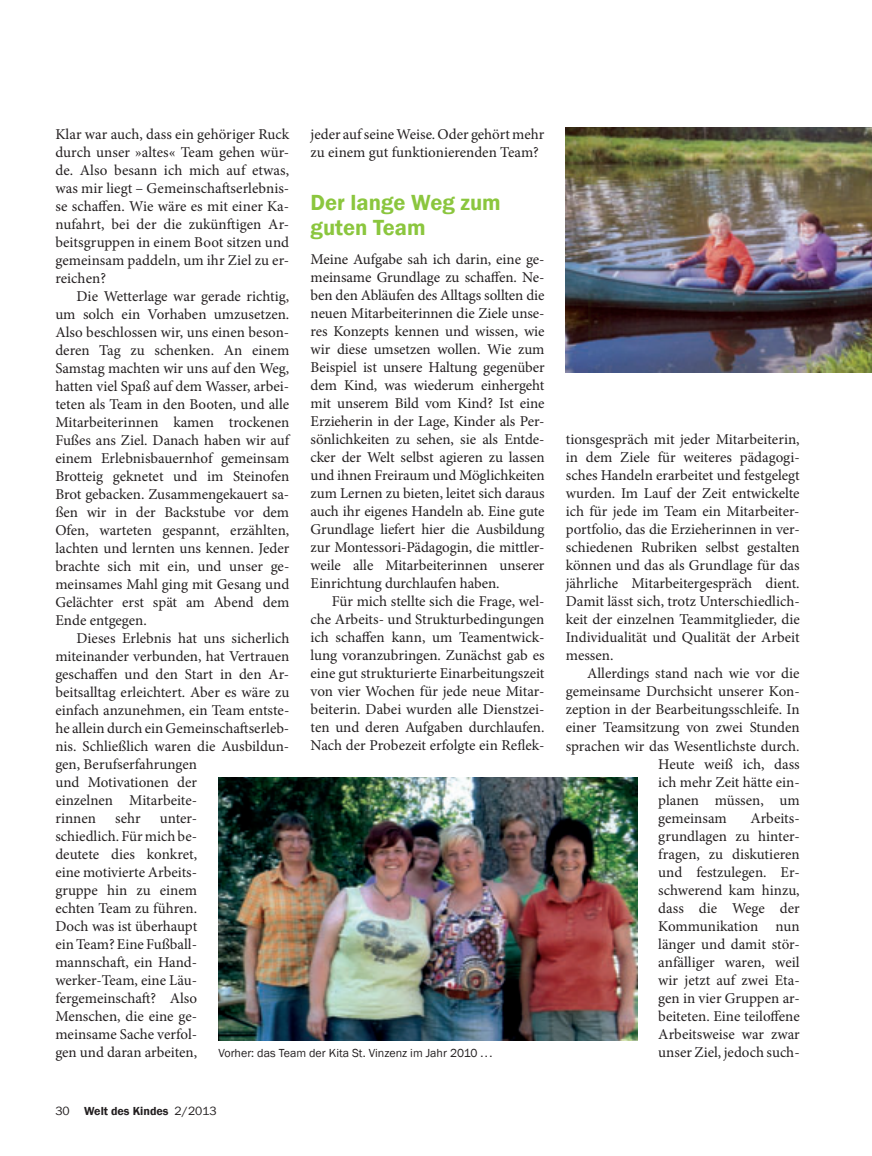
<style>
.page{position:relative;width:872px;height:1156px;background:#fff}
.page>*{position:absolute;margin:0;border:0;box-sizing:border-box;transform-origin:0 0}
.t1{font:600 22.5px/25.5px "Franklin Gothic";color:#8bc63e}
.t2{font:15px/18px "Minion Pro";color:#231f20;text-align:justify}
.t3{font:12px "Franklin Gothic";color:#231f20}
.t4{font:600 12px "Franklin Gothic";color:#231f20}
.s1{font-family:"Franklin Gothic LT";font-weight:400}
</style>
<div class="page">
<img style="left:218px;top:777px;width:419px;height:262px">
<img style="left:566px;top:128px;width:306px;height:244px">
<p class="t2" style="left:55px;top:126px;width:235px">Klar war auch, dass ein gehöriger Ruck durch unser »altes« Team gehen wür&shy;de. Also besann ich mich auf etwas, was mir liegt – Gemeinschaftserlebnis&shy;se schaffen. Wie wäre es mit einer Ka&shy;nufahrt, bei der die zukünftigen Ar&shy;beitsgruppen in einem Boot sitzen und gemeinsam paddeln, um ihr Ziel zu er&shy;reichen?</p>
<p class="t2" style="left:55px;top:288px;width:235px;text-indent:21px">Die Wetterlage war gerade richtig, um solch ein Vorhaben umzusetzen.<br>Also beschlossen wir, uns einen beson&shy;deren Tag zu schenken. An einem Samstag machten wir uns auf den Weg, hatten viel Spaß auf dem Wasser, arbei&shy;teten als Team in den Booten, und alle Mitarbeiterinnen kamen trockenen Fußes ans Ziel. Danach haben wir auf einem Erlebnisbauernhof gemeinsam Brotteig geknetet und im Steinofen Brot gebacken. Zusammengekauert sa&shy;ßen wir in der Backstube vor dem Ofen, warteten gespannt, erzählten, lachten und lernten uns kennen. Jeder brachte sich mit ein, und unser ge&shy;meinsames Mahl ging mit Gesang und Gelächter erst spät am Abend dem Ende entgegen.</p>
<p class="t2" style="left:55px;top:630px;width:235px;text-align:left;text-indent:21px">Dieses Erlebnis hat uns sicherlich miteinander verbunden, hat Vertrauen geschaffen und den Start in den Ar&shy;beitsalltag erleichtert. Aber es wäre zu einfach anzunehmen, ein Team entste&shy;he allein durch ein Gemeinschaftserleb&shy;nis. Schließlich waren die Ausbildun&shy;gen, Berufserfahrungen<br>und Motivationen der<br>einzelnen Mitarbeite-<br>rinnen</p>
<p class="t2" style="left:310px;top:126px;width:235px">jeder auf seine Weise. Oder gehört mehr zu einem gut funktionierenden Team?</p>
<h1 class="t1" style="left:310px;top:189px;width:192px">Der lange Weg zum guten Team</h1>
<p class="t2" style="left:310px;top:251px;width:236px">Meine Aufgabe sah ich darin, eine ge&shy;meinsame Grundlage zu schaffen. Ne&shy;ben den Abläufen des Alltags sollten die neuen Mitarbeiterinnen die Ziele unse&shy;res Konzepts kennen und wissen, wie wir diese umsetzen wollen. Wie zum Beispiel ist unsere Haltung gegenüber dem Kind, was wiederum einhergeht mit unserem Bild vom Kind? Ist eine Erzieherin in der Lage, Kinder als Per&shy;sönlichkeiten zu sehen, sie als Entde&shy;cker der Welt selbst agieren zu lassen und ihnen Freiraum und Möglichkeiten zum Lernen zu bieten, leitet sich daraus auch ihr eigenes Handeln ab. Eine gute Grundlage liefert hier die Ausbildung zur Montessori-Pädagogin, die mittler&shy;weile alle Mitarbeiterinnen unserer Einrichtung durchlaufen haben.</p>
<p class="t2" style="left:310px;top:593px;width:235px;text-indent:21px">Für mich stellte sich die Frage, wel&shy;che Arbeits- und Strukturbedingungen ich schaffen kann, um Teamentwick&shy;lung voranzubringen. Zunächst gab es eine gut strukturierte Einarbeitungszeit von vier Wochen für jede neue Mitar&shy;beiterin. Dabei wurden alle Dienstzei&shy;ten und deren Aufgaben durchlaufen.<br>Nach der Probezeit erfolgte ein Reflek-</p>
<p class="t2" style="left:566px;top:431px;width:235px">tionsgespräch mit jeder Mitarbeiterin, in dem Ziele für weiteres pädagogi&shy;sches Handeln erarbeitet und festgelegt wurden. Im Lauf der Zeit entwickelte ich für jede im Team ein Mitarbeiter&shy;portfolio, das die Erzieherinnen in ver&shy;schiedenen Rubriken selbst gestalten können und das als Grundlage für das jährliche Mitarbeitergespräch dient.<br>Damit lässt sich, trotz Unterschiedlich&shy;keit der einzelnen Teammitglieder, die Individualität und Qualität der Arbeit messen.</p>
<p class="t2" style="left:587px;top:665px;width:214px">Allerdings stand nach wie vor die</p>
<p class="t2" style="left:566px;top:683px;width:235px">gemeinsame Durchsicht unserer Kon-</p>
<p class="t2" style="left:566px;top:701px;width:235px">zeption in der Bearbeitungsschleife. In</p>
<p class="t2" style="left:566px;top:719px;width:235px">einer Teamsitzung von zwei Stunden</p>
<p class="t2" style="left:566px;top:737px;width:235px">sprachen wir das Wesentlichste durch.</p>
<p class="t2" style="left:658px;top:755px;width:143px">Heute weiß ich, dass</p>
<p class="t2" style="left:658px;top:773px;width:143px">ich mehr Zeit hätte ein-</p>
<p class="t2" style="left:658px;top:791px;width:143px">planen müssen, um</p>
<p class="t2" style="left:658px;top:809px;width:70px">gemeinsam</p>
<p class="t2" style="left:658px;top:809px;width:143px;text-indent:92px">Arbeits&shy;grundlagen zu hinter&shy;fragen, zu diskutieren und festzulegen. Er&shy;schwerend kam hinzu, dass die Wege der Kommunikation nun länger und damit stör&shy;anfälliger waren, weil wir jetzt auf zwei Eta&shy;gen in vier Gruppen ar&shy;beiteten. Eine teiloffene Arbeitsweise war zwar</p>
<p class="t2" style="left:115px;top:810px;width:27px">sehr</p>
<p class="t2" style="left:55px;top:810px;width:143px;text-indent:104px">unter&shy;schiedlich. Für mich be&shy;deutete dies konkret, eine motivierte Arbeits&shy;gruppe hin zu einem echten Team zu führen.<br>Doch was ist überhaupt ein Team? Eine Fußball&shy;mannschaft, ein Hand&shy;werker-Team, eine Läu&shy;fergemeinschaft? Also Menschen, die eine ge&shy;meinsame Sache verfol&shy;gen und daran arbeiten,</p>
<p class="t3" style="left:218px;top:1045px;width:275px">Vorher: das Team der Kita St. Vinzenz im Jahr 2010 . . .</p>
<p class="t2" style="left:658px;top:1043px;width:143px">unser Ziel, jedoch such-</p>
<p class="t4" style="left:55px;top:1103px;width:163px"><span class="s1">30</span> Welt des Kindes <span class="s1">2/2013</span></p>
</div>
